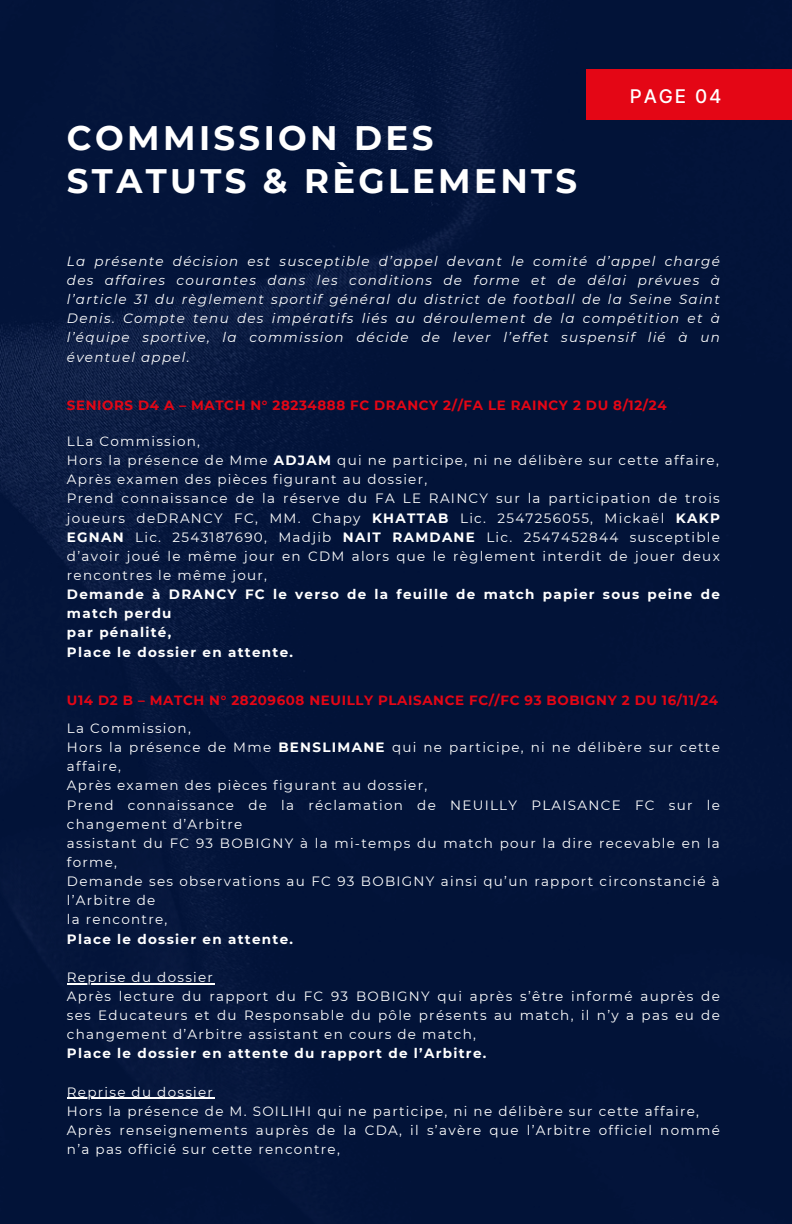
<style>
.page{position:relative;width:792px;height:1224px;background:#021338}
.page>*{position:absolute;margin:0;border:0;box-sizing:border-box;transform-origin:0 0}
.t1{font:700 34px/42.4px "Montserrat";letter-spacing:.1em;color:#fff}
.t2{font:500 18.8px "Inter";letter-spacing:.1em;color:#fff}
.t3{font:13.6px/19.2px "Montserrat";letter-spacing:.095em;color:#fff}
.t4{font:italic 13.6px/19.2px "Montserrat";letter-spacing:.095em;color:#fff;text-align:justify}
.t5{font:700 13.6px/19.2px "Montserrat";letter-spacing:.095em;color:#fff}
.t6{font:700 13.4px "Montserrat";letter-spacing:.045em;color:#e40615}
.s1{font-weight:700}
</style>
<div class="page">
<div style="left:586px;top:70px;width:206px;height:50px;background:#e40615"></div>
<hr style="left:67px;top:983px;width:147px;height:1px;background:#fff">
<hr style="left:67px;top:1098px;width:147px;height:1px;background:#fff">
<h1 class="t1" style="left:67px;top:117px;width:512px">COMMISSION DES<br>STATUTS &amp; RÈGLEMENTS</h1>
<p class="t2" style="left:630px;top:85px;width:93px">PAGE 04</p>
<h2 class="t4" style="left:67px;top:251px;width:654px">La présente décision est susceptible d’appel devant le comité d’appel chargé des affaires courantes dans les conditions de forme et de délai prévues à l’article 31 du règlement sportif général du district de football de la Seine Saint Denis. Compte tenu des impératifs liés au déroulement de la compétition et à l’équipe sportive, la commission décide de lever l’effet suspensif lié à un éventuel appel.</h2>
<h3 class="t6" style="left:67px;top:397px;width:601px">SENIORS D4 A – MATCH N° 28234888 FC DRANCY 2//FA LE RAINCY 2 DU 8/12/24</h3>
<p class="t3" style="left:67px;top:431px;width:135px">LLa Commission,</p>
<p class="t3" style="left:67px;top:451px;width:654px">Hors la présence de Mme <span class="s1">ADJAM</span> qui ne participe, ni ne délibère sur cette affaire,</p>
<p class="t3" style="left:67px;top:470px;width:362px">Après examen des pièces figurant au dossier,</p>
<p class="t3" style="left:67px;top:489px;width:654px;text-align:justify">Prend connaissance de la réserve du FA LE RAINCY sur la participation de trois joueurs deDRANCY FC, MM. Chapy <span class="s1">KHATTAB</span> Lic. 2547256055, Mickaël <span class="s1">KAKP EGNAN</span> Lic. 2543187690, Madjib <span class="s1">NAIT RAMDANE</span> Lic. 2547452844 susceptible d’avoir joué le même jour en CDM alors que le règlement interdit de jouer deux rencontres le même jour,</p>
<p class="t5" style="left:67px;top:585px;width:654px">Demande à DRANCY FC le verso de la feuille de match papier sous peine de match perdu</p>
<p class="t5" style="left:67px;top:623px;width:106px">par pénalité,</p>
<p class="t5" style="left:67px;top:642px;width:228px">Place le dossier en attente.</p>
<h3 class="t6" style="left:67px;top:692px;width:653px">U14 D2 B – MATCH N° 28209608 NEUILLY PLAISANCE FC//FC 93 BOBIGNY 2 DU 16/11/24</h3>
<p class="t3" style="left:67px;top:718px;width:126px">La Commission,</p>
<p class="t3" style="left:67px;top:738px;width:654px">Hors la présence de Mme <span class="s1">BENSLIMANE</span> qui ne participe, ni ne délibère sur cette affaire,</p>
<p class="t3" style="left:67px;top:776px;width:362px">Après examen des pièces figurant au dossier,</p>
<p class="t3" style="left:67px;top:795px;width:654px">Prend connaissance de la réclamation de NEUILLY PLAISANCE FC sur le changement d’Arbitre</p>
<p class="t3" style="left:67px;top:833px;width:654px">assistant du FC 93 BOBIGNY à la mi-temps du match pour la dire recevable en la forme,</p>
<p class="t3" style="left:67px;top:872px;width:654px">Demande ses observations au FC 93 BOBIGNY ainsi qu’un rapport circonstancié à l’Arbitre de</p>
<p class="t3" style="left:67px;top:910px;width:102px">la rencontre,</p>
<p class="t5" style="left:67px;top:929px;width:228px">Place le dossier en attente.</p>
<p class="t3" style="left:67px;top:967px;width:148px">Reprise du dossier</p>
<p class="t3" style="left:67px;top:986px;width:654px;text-align:justify">Après lecture du rapport du FC 93 BOBIGNY qui après s’être informé auprès de ses Educateurs et du Responsable du pôle présents au match, il n’y a pas eu de changement d’Arbitre assistant en cours de match,</p>
<p class="t5" style="left:67px;top:1044px;width:421px">Place le dossier en attente du rapport de l’Arbitre.</p>
<p class="t3" style="left:67px;top:1082px;width:148px">Reprise du dossier</p>
<p class="t3" style="left:67px;top:1101px;width:634px">Hors la présence de M. SOILIHI qui ne participe, ni ne délibère sur cette affaire,</p>
<p class="t3" style="left:67px;top:1121px;width:654px">Après renseignements auprès de la CDA, il s’avère que l’Arbitre officiel nommé n’a pas officié sur cette rencontre,</p>
</div>
